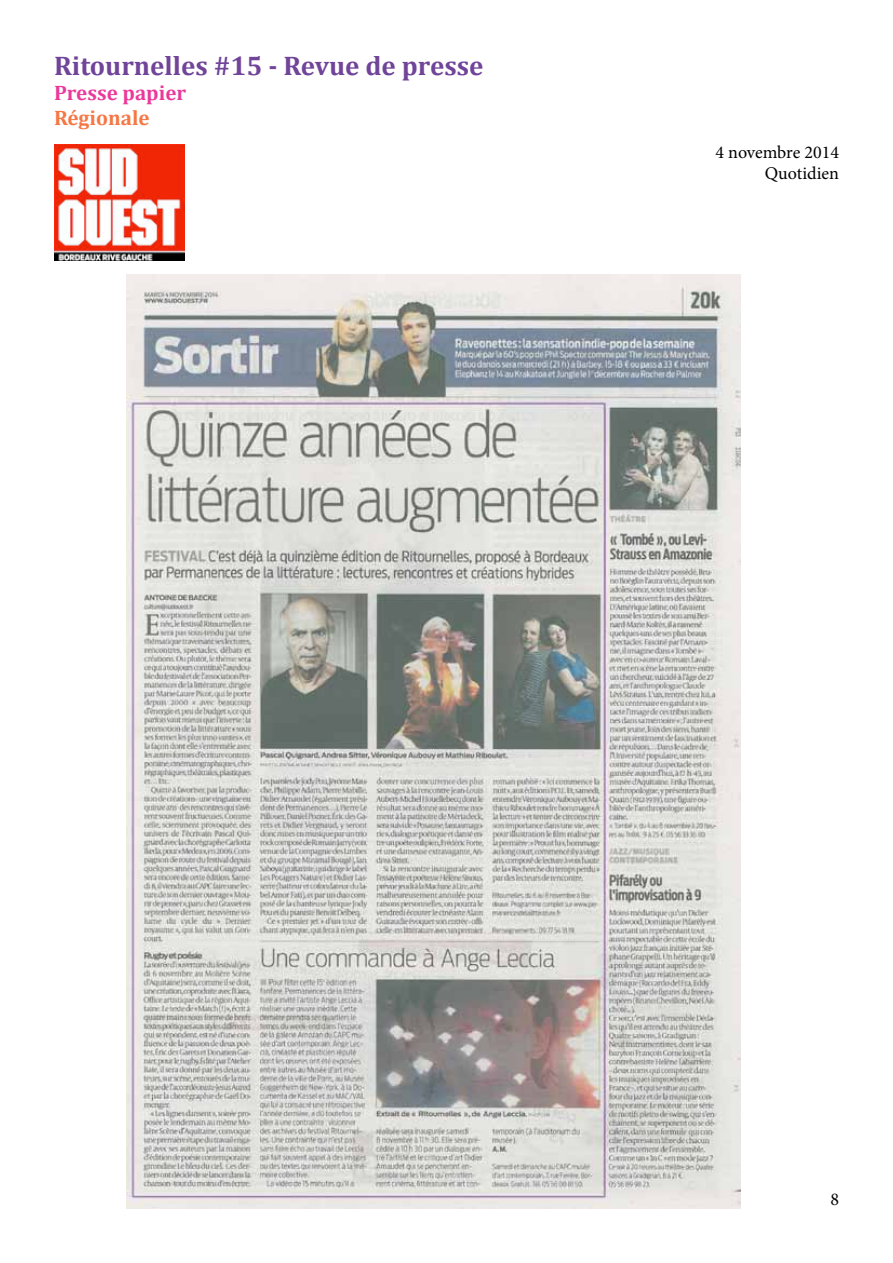
<style>
.page{position:relative;width:893px;height:1263px;background:#fff}
.page>*{position:absolute;margin:0;border:0;box-sizing:border-box;transform-origin:0 0}
.t1{font:700 27px "Cambria";color:#704499}
.t2{font:700 21px "Cambria";color:#eb399b}
.t3{font:700 21px "Cambria";color:#f67743}
.t4{font:18px/21.6px "Minion Pro";color:#000;text-align:right}
</style>
<div class="page">
<img style="left:54px;top:145px;width:131px;height:115px">
<img style="left:127px;top:274px;width:614px;height:935px">
<p class="t1" style="left:54px;top:49px;width:431px">Ritournelles #15 - Revue de presse</p>
<p class="t2" style="left:54px;top:80px;width:134px">Presse papier</p>
<p class="t3" style="left:54px;top:105px;width:97px">Régionale</p>
<p class="t4" style="left:715px;top:141px;width:125px">4 novembre 2014<br>Quotidien</p>
<p class="t4" style="left:830px;top:1188px;width:10px">8</p>
</div>
